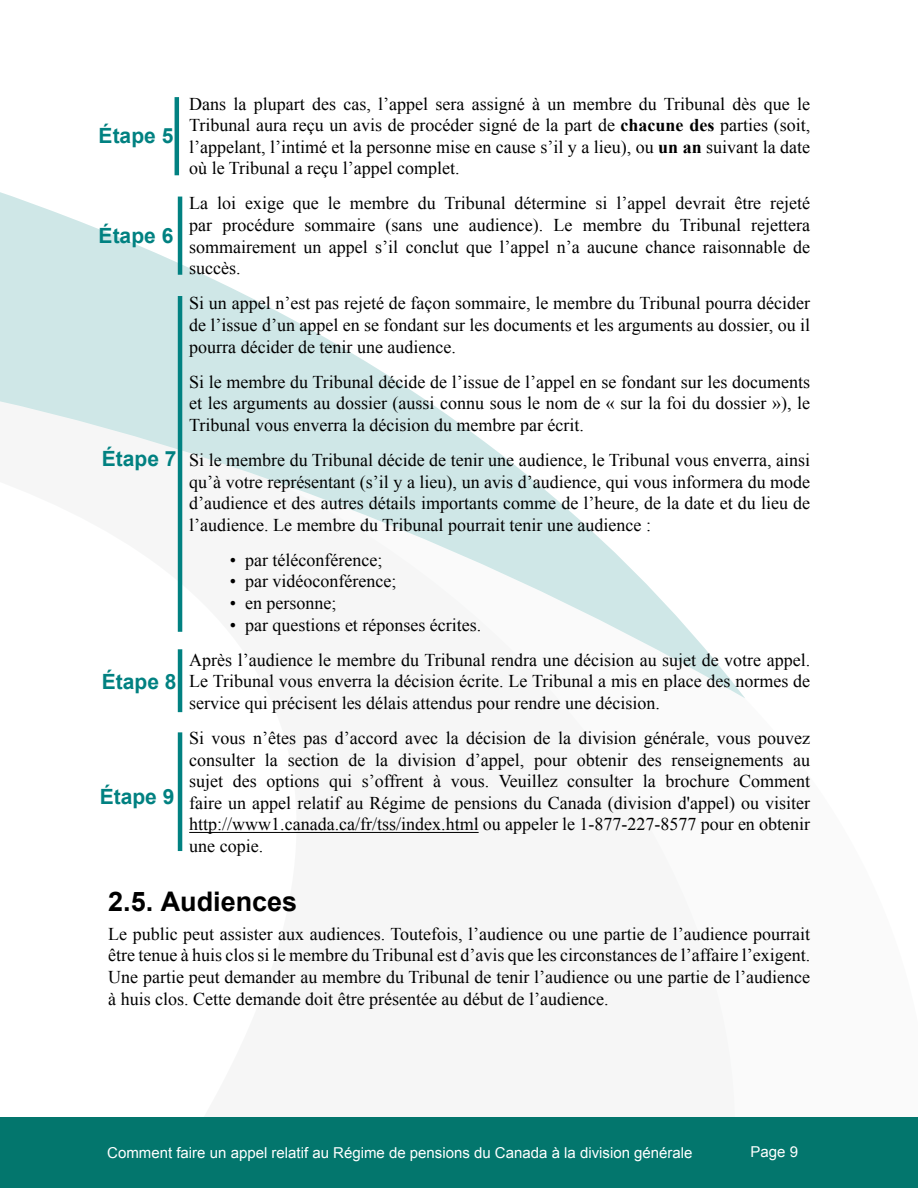
<style>
.page{position:relative;width:918px;height:1188px;background:#fff}
.page>*{position:absolute;margin:0;border:0;box-sizing:border-box;transform-origin:0 0}
.t1{font:700 27px "Arial";color:#000}
.Paragraph{font:700 21px "Arial";color:#018181}
.Paragraph-2{font:18px/21.6px "Times New Roman";color:#000;text-align:justify}
.t2{font:15px "Arial";color:#fff}
.s1{font-weight:700}
</style>
<div class="page">
<svg style="left:0;top:97px;width:745px;height:601px"></svg>
<div style="left:0;top:1118px;width:918px;height:70px;background:#03766d"></div>
<hr style="left:189px;top:832px;width:290px;height:1px;background:#000">
<hr style="left:175px;top:97px;width:4px;height:78px;background:#018181">
<hr style="left:178px;top:197px;width:4px;height:78px;background:#018181">
<hr style="left:178px;top:296px;width:4px;height:336px;background:#018181">
<hr style="left:178px;top:649px;width:4px;height:63px;background:#018181">
<hr style="left:178px;top:732px;width:4px;height:119px;background:#018181">
<p class="Paragraph" style="left:99px;top:122px;width:76px">Étape 5</p>
<p class="Paragraph" style="left:99px;top:221px;width:76px">Étape 6</p>
<p class="Paragraph" style="left:102px;top:444px;width:76px">Étape 7</p>
<p class="Paragraph" style="left:102px;top:668px;width:76px">Étape 8</p>
<p class="Paragraph" style="left:100px;top:782px;width:76px">Étape 9</p>
<p class="Paragraph-2" style="left:189px;top:92px;width:623px">Dans la plupart des cas, l’appel sera assigné à un membre du Tribunal dès que le</p>
<p class="Paragraph-2" style="left:189px;top:114px;width:623px">Tribunal aura reçu un avis de procéder signé de la part de <span class="s1">chacune des</span> parties (soit,</p>
<p class="Paragraph-2" style="left:189px;top:136px;width:623px">l’appelant, l’intimé et la personne mise en cause s’il y a lieu), ou <span class="s1">un an</span> suivant la date</p>
<p class="Paragraph-2" style="left:189px;top:157px;width:272px">où le Tribunal a reçu l’appel complet.</p>
<p class="Paragraph-2" style="left:189px;top:192px;width:623px">La loi exige que le membre du Tribunal détermine si l’appel devrait être rejeté</p>
<p class="Paragraph-2" style="left:189px;top:214px;width:623px">par procédure sommaire (sans une audience). Le membre du Tribunal rejettera</p>
<p class="Paragraph-2" style="left:189px;top:236px;width:623px">sommairement un appel s’il conclut que l’appel n’a aucune chance raisonnable de</p>
<p class="Paragraph-2" style="left:189px;top:257px;width:53px">succès.</p>
<p class="Paragraph-2" style="left:189px;top:292px;width:623px">Si un appel n’est pas rejeté de façon sommaire, le membre du Tribunal pourra décider</p>
<p class="Paragraph-2" style="left:189px;top:314px;width:623px">de l’issue d’un appel en se fondant sur les documents et les arguments au dossier, ou il</p>
<p class="Paragraph-2" style="left:189px;top:335px;width:268px">pourra décider de tenir une audience.</p>
<p class="Paragraph-2" style="left:189px;top:371px;width:623px">Si le membre du Tribunal décide de l’issue de l’appel en se fondant sur les documents</p>
<p class="Paragraph-2" style="left:189px;top:392px;width:623px">et les arguments au dossier (aussi connu sous le nom de « sur la foi du dossier »), le</p>
<p class="Paragraph-2" style="left:189px;top:414px;width:396px">Tribunal vous enverra la décision du membre par écrit.</p>
<p class="Paragraph-2" style="left:189px;top:449px;width:623px">Si le membre du Tribunal décide de tenir une audience, le Tribunal vous enverra, ainsi</p>
<p class="Paragraph-2" style="left:189px;top:470px;width:623px">qu’à votre représentant (s’il y a lieu), un avis d’audience, qui vous informera du mode</p>
<p class="Paragraph-2" style="left:189px;top:492px;width:623px">d’audience et des autres détails importants comme de l’heure, de la date et du lieu de</p>
<p class="Paragraph-2" style="left:189px;top:514px;width:463px">l’audience. Le membre du Tribunal pourrait tenir une audience :</p>
<p class="Paragraph-2" style="left:230px;top:549px;width:154px">• par téléconférence;</p>
<p class="Paragraph-2" style="left:230px;top:570px;width:168px">• par vidéoconférence;</p>
<p class="Paragraph-2" style="left:230px;top:592px;width:108px">• en personne;</p>
<p class="Paragraph-2" style="left:230px;top:614px;width:253px">• par questions et réponses écrites.</p>
<p class="Paragraph-2" style="left:189px;top:649px;width:622px">Après l’audience le membre du Tribunal rendra une décision au sujet de votre appel.</p>
<p class="Paragraph-2" style="left:189px;top:670px;width:623px">Le Tribunal vous enverra la décision écrite. Le Tribunal a mis en place des normes de</p>
<p class="Paragraph-2" style="left:189px;top:692px;width:472px">service qui précisent les délais attendus pour rendre une décision.</p>
<p class="Paragraph-2" style="left:189px;top:727px;width:622px">Si vous n’êtes pas d’accord avec la décision de la division générale, vous pouvez</p>
<p class="Paragraph-2" style="left:189px;top:749px;width:623px">consulter la section de la division d’appel, pour obtenir des renseignements au</p>
<p class="Paragraph-2" style="left:189px;top:770px;width:623px">sujet des options qui s’offrent à vous. Veuillez consulter la brochure Comment</p>
<p class="Paragraph-2" style="left:189px;top:792px;width:622px">faire un appel relatif au Régime de pensions du Canada (division d'appel) ou visiter</p>
<p class="Paragraph-2" style="left:189px;top:813px;width:623px">http://www1.canada.ca/fr/tss/index.html ou appeler le 1-877-227-8577 pour en obtenir</p>
<p class="Paragraph-2" style="left:189px;top:835px;width:75px">une copie.</p>
<p class="t1" style="left:108px;top:884px;width:191px">2.5. Audiences</p>
<p class="Paragraph-2" style="left:108px;top:923px;width:704px">Le public peut assister aux audiences. Toutefois, l’audience ou une partie de l’audience pourrait être tenue à huis clos si le membre du Tribunal est d’avis que les circonstances de l’affaire l’exigent.<br>Une partie peut demander au membre du Tribunal de tenir l’audience ou une partie de l’audience à huis clos. Cette demande doit être présentée au début de l’audience.</p>
<p class="t2" style="left:107px;top:1143px;width:587px">Comment faire un appel relatif au Régime de pensions du Canada à la division générale</p>
<p class="t2" style="left:751px;top:1142px;width:49px">Page 9</p>
</div>
